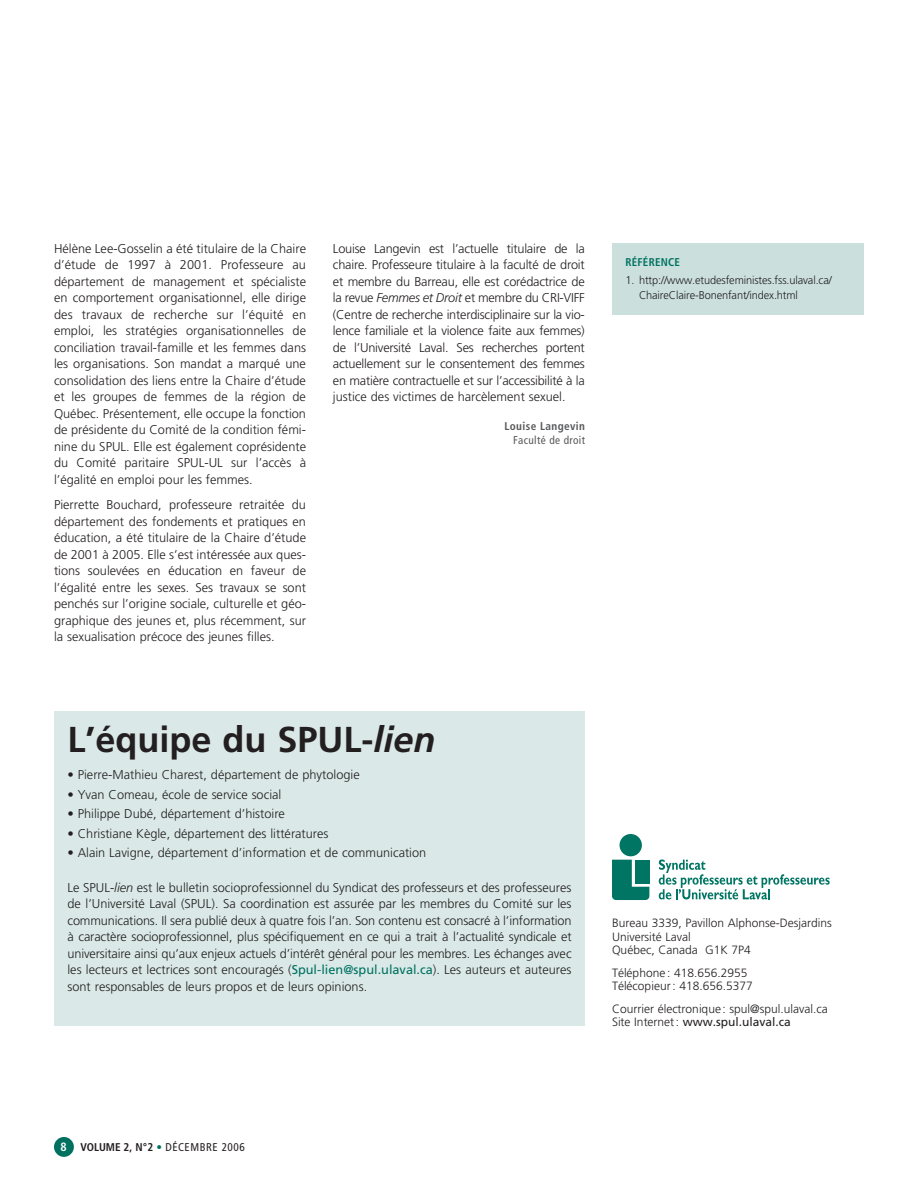
<style>
.page{position:relative;width:918px;height:1188px;background:#fff}
.page>*{position:absolute;margin:0;border:0;box-sizing:border-box;transform-origin:0 0}
.t1{font:700 36px "Frutiger";color:#231f20}
.t2{font:300 12.75px/16.5px "Frutiger";color:#231f20;text-align:justify}
.t3{font:300 12px/13.5px "Frutiger";color:#231f20}
.t4{font:300 11.25px/14.2px "Frutiger";letter-spacing:-.01em;color:#231f20}
.t5{font:condensed 11.25px "Frutiger";letter-spacing:.05em;color:#231f20}
.t6{font:700 condensed 11.25px "Frutiger";letter-spacing:.03em;color:#57585a}
.t7{font:condensed 11.25px "Frutiger";letter-spacing:.03em;color:#57585a}
.t8{font:700 condensed 11.25px "Frutiger";letter-spacing:.02em;color:#007161}
.s1{font-style:italic}
.s2{font-weight:400;color:#007161}
.s3{font-weight:400}
.s4{font-weight:700;font-size:12px;color:#fff}
.s5{font-weight:700}
.s6{font-weight:700;color:#007161}
</style>
<div class="page">
<div style="left:54px;top:1137px;width:20px;height:20px;background:#007161;border-radius:50%"></div>
<div style="left:54px;top:711px;width:531px;height:315px;background:#dae9e7"></div>
<svg style="left:659px;top:859px;width:171px;height:40px"></svg>
<div style="left:620px;top:834px;width:22px;height:22px;background:#007563;border-radius:50%"></div>
<svg style="left:612px;top:860px;width:37px;height:40px"></svg>
<div style="left:612px;top:243px;width:252px;height:72px;background:#cbe0dd"></div>
<p class="t2" style="left:54px;top:241px;width:254px">Hélène Lee-Gosselin a été titulaire de la Chaire d’étude de 1997 à 2001. Professeure au département de management et spécialiste en comportement organisationnel, elle dirige des travaux de recherche sur l’équité en emploi, les stratégies organisationnelles de conciliation travail-famille et les femmes dans les organisations. Son mandat a marqué une consolidation des liens entre la Chaire d’étude et les groupes de femmes de la région de Québec. Présentement, elle occupe la fonction de présidente du Comité de la condition fémi&shy;nine du SPUL. Elle est également coprésidente du Comité paritaire SPUL-UL sur l’accès à l’égalité en emploi pour les femmes.</p>
<p class="t2" style="left:54px;top:497px;width:254px">Pierrette Bouchard, professeure retraitée du département des fondements et pratiques en éducation, a été titulaire de la Chaire d’étude de 2001 à 2005. Elle s’est intéressée aux ques&shy;tions soulevées en éducation en faveur de l’égalité entre les sexes. Ses travaux se sont penchés sur l’origine sociale, culturelle et géo&shy;graphique des jeunes et, plus récemment, sur la sexualisation précoce des jeunes filles.</p>
<p class="t2" style="left:333px;top:241px;width:253px">Louise Langevin est l’actuelle titulaire de la chaire. Professeure titulaire à la faculté de droit et membre du Barreau, elle est corédactrice de la revue <span class="s1">Femmes et Droit</span> et membre du CRI-VIFF (Centre de recherche interdisciplinaire sur la vio&shy;lence familiale et la violence faite aux femmes) de l’Université Laval. Ses recherches portent actuellement sur le consentement des femmes en matière contractuelle et sur l’accessibilité à la justice des victimes de harcèlement sexuel.</p>
<p class="t6" style="left:505px;top:422px;width:82px">Louise Langevin</p>
<p class="t7" style="left:513px;top:435px;width:73px">Faculté de droit</p>
<p class="t8" style="left:626px;top:257px;width:56px">RÉFÉRENCE</p>
<p class="t4" style="left:639px;top:274px;width:194px;text-indent:-14px">1. http://www.etudesfeministes.fss.ulaval.ca/<br>ChaireClaire-Bonenfant/index.html</p>
<h1 class="t1" style="left:68px;top:725px;width:370px">L’équipe du SPUL-<span class="s1">lien</span></h1>
<p class="t2" style="left:68px;top:767px;width:294px">• Pierre-Mathieu Charest, département de phytologie</p>
<p class="t2" style="left:68px;top:787px;width:215px">• Yvan Comeau, école de service social</p>
<p class="t2" style="left:68px;top:806px;width:219px">• Philippe Dubé, département d’histoire</p>
<p class="t2" style="left:68px;top:826px;width:263px">• Christiane Kègle, département des littératures</p>
<p class="t2" style="left:68px;top:845px;width:360px">• Alain Lavigne, département d’information et de communication</p>
<p class="t2" style="left:67px;top:880px;width:506px">Le SPUL-<span class="s1">lien</span> est le bulletin socioprofessionnel du Syndicat des professeurs et des professeures de l’Université Laval (SPUL). Sa coordination est assurée par les membres du Comité sur les communications. Il sera publié deux à quatre fois l’an. Son contenu est consacré à l’information à caractère socioprofessionnel, plus spécifiquement en ce qui a trait à l’actualité syndicale et universitaire ainsi qu’aux enjeux actuels d’intérêt général pour les membres. Les échanges avec les lecteurs et lectrices sont encouragés (<span class="s2">Spul-lien@spul.ulaval.ca</span>). Les auteurs et auteures sont responsables de leurs propos et de leurs opinions.</p>
<p class="t3" style="left:612px;top:917px;width:221px">Bureau 3339, Pavillon Alphonse-Desjardins<br>Université Laval<br>Québec, Canada G1K 7P4</p>
<p class="t3" style="left:612px;top:967px;width:142px">Téléphone : 418.656.2955<br>Télécopieur : 418.656.5377</p>
<p class="t3" style="left:612px;top:1003px;width:217px">Courrier électronique : spul@spul.ulaval.ca<br>Site Internet: <span class="s3">www.spul.ulaval.ca</span></p>
<p class="t5" style="left:61px;top:1143px;width:186px"><span class="s4">8</span> <span class="s5">VOLUME 2, N°2</span> <span class="s6">•</span> DÉCEMBRE 2006</p>
</div>
